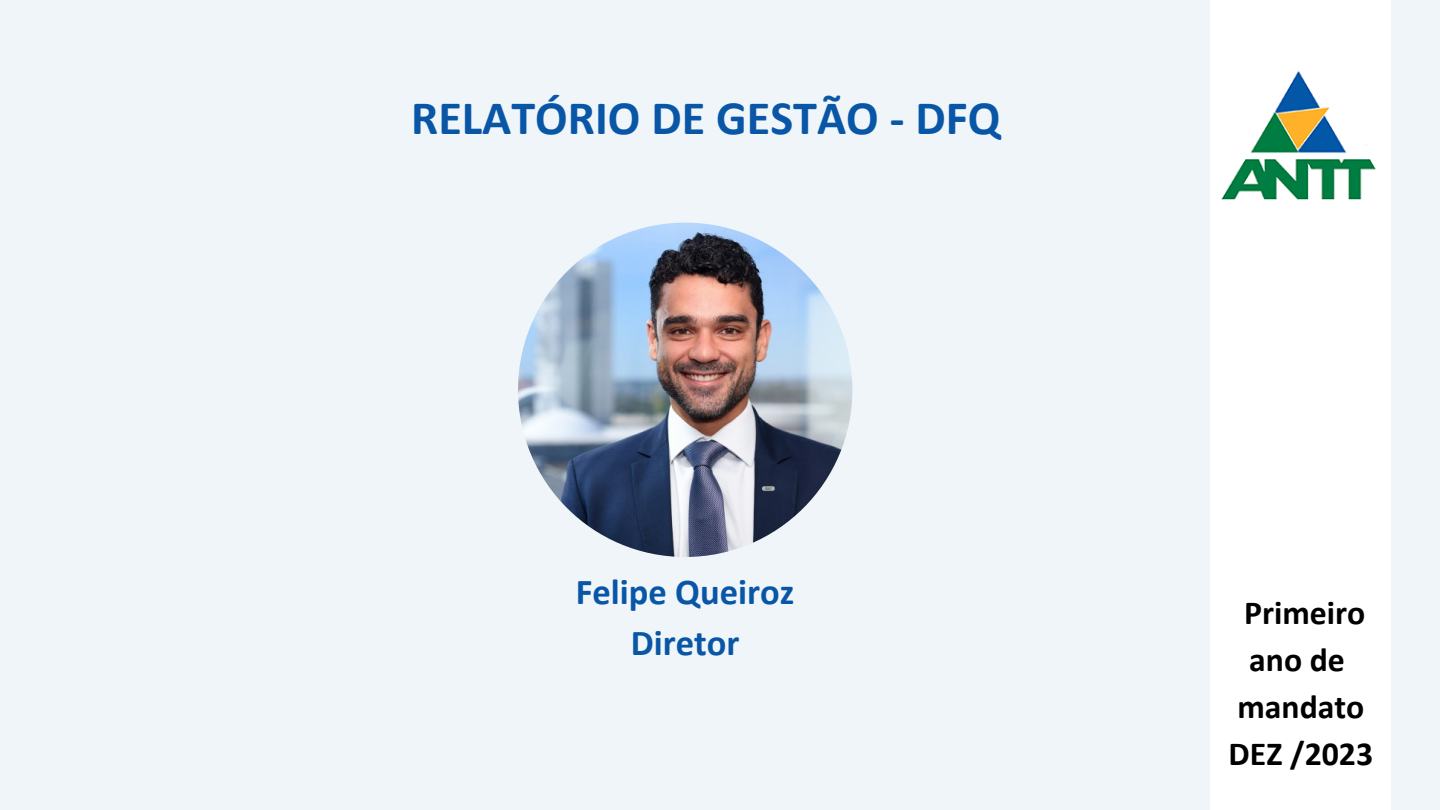
<style>
.page{position:relative;width:1440px;height:810px;background:#eff5f8}
.page>*{position:absolute;margin:0;border:0;box-sizing:border-box;transform-origin:0 0}
.t1{font:700 48.2px "Calibri";color:#0956a7}
.t2{font:700 36.6px "Calibri";color:#0956a7}
.t3{font:700 33.8px "Calibri";color:#000}
</style>
<div class="page">
<div style="left:1211px;top:0;width:180px;height:810px;background:#fff"></div>
<img style="left:1221px;top:71px;width:155px;height:129px">
<img style="left:518px;top:223px;width:334px;height:334px;border-radius:50%">
<p class="t1" style="left:411px;top:98px;width:591px">RELATÓRIO DE GESTÃO - DFQ</p>
<p class="t2" style="left:576px;top:576px;width:220px">Felipe Queiroz</p>
<p class="t2" style="left:631px;top:627px;width:110px">Diretor</p>
<p class="t3" style="left:1244px;top:598px;width:123px">Primeiro</p>
<p class="t3" style="left:1249px;top:646px;width:97px">ano de</p>
<p class="t3" style="left:1237px;top:693px;width:128px">mandato</p>
<p class="t3" style="left:1229px;top:740px;width:146px">DEZ /2023</p>
</div>
